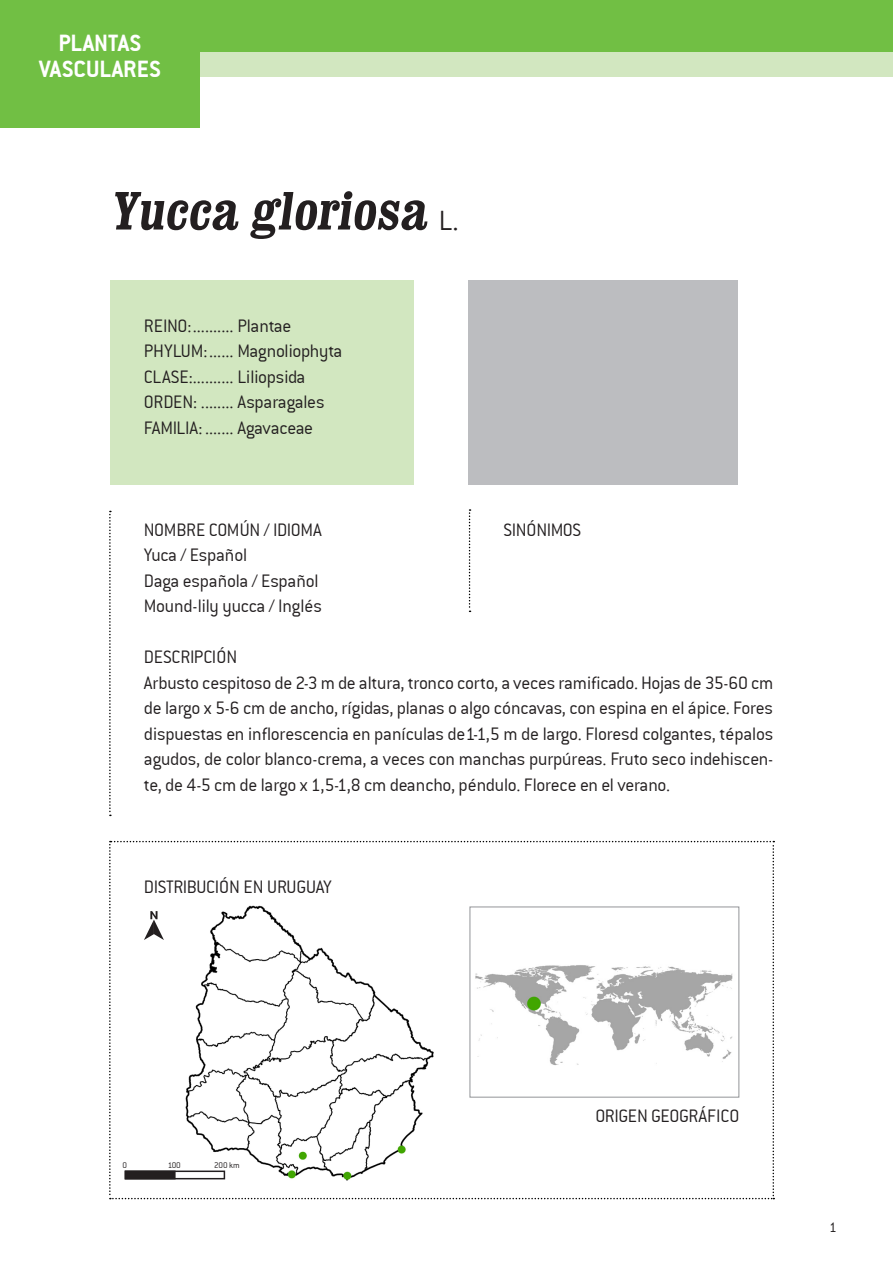
<style>
.page{position:relative;width:893px;height:1263px;background:#fff}
.page>*{position:absolute;margin:0;border:0;box-sizing:border-box;transform-origin:0 0}
.t1{font:700 condensed 54px "Clarendon";color:#231f20}
.t2{font:25.5px "Conduit ITCTT Bold";color:#fff}
.texto_justificado_co{font:19.5px/25.5px "Conduit ITCTT Light";letter-spacing:-.015em;color:#231f20;text-align:justify}
.texto_sobre_fondo_de{font:19.5px "Conduit ITCTT Light";letter-spacing:-.015em;color:#231f20}
.texto_comun_13_17{font:19.5px "Conduit ITCTT Light";letter-spacing:-.015em;color:#231f20}
.t3{font:15px "Conduit ITCTT Light";color:#231f20}
.texto_comun_13_17-2{font:9px "Conduit ITCTT Light";color:#231f20}
.s1{font-family:"Conduit ITCTT Light";font-weight:400;font-stretch:normal;font-size:30px}
</style>
<div class="page">
<div style="left:110px;top:280px;width:304px;height:204px;background:#d2e7c0"></div>
<div style="left:0;top:51px;width:893px;height:26px;background:#d2e7c0"></div>
<div style="left:0;top:0;width:893px;height:51px;background:#71bf44"></div>
<div style="left:0;top:0;width:200px;height:127px;background:#71bf44"></div>
<svg style="left:109px;top:511px;width:2px;height:305px"></svg>
<svg style="left:469px;top:509px;width:2px;height:103px"></svg>
<svg style="left:109px;top:841px;width:665px;height:358px"></svg>
<div style="left:125px;top:1170px;width:51px;height:9px;background:#231f20;border:2px solid #231f20"></div>
<div style="left:125px;top:1170px;width:100px;height:9px;border:2px solid #231f20"></div>
<div style="left:469px;top:280px;width:269px;height:204px;background:#bcbdc0"></div>
<p class="t2" style="left:59px;top:28px;width:84px">PLANTAS</p>
<p class="t2" style="left:39px;top:54px;width:123px">VASCULARES</p>
<p class="t1" style="left:110px;top:177px;width:350px">Yucca gloriosa <span class="s1">L .</span></p>
<p class="texto_sobre_fondo_de" style="left:144px;top:315px;width:149px">REINO:.......... Plantae</p>
<p class="texto_sobre_fondo_de" style="left:144px;top:340px;width:200px">PHYLUM:...... Magnoliophyta</p>
<p class="texto_sobre_fondo_de" style="left:144px;top:366px;width:163px">CLASE:.......... Liliopsida</p>
<p class="texto_sobre_fondo_de" style="left:144px;top:391px;width:182px">ORDEN: ........ Asparagales</p>
<p class="texto_sobre_fondo_de" style="left:144px;top:417px;width:171px">FAMILIA: ....... Agavaceae</p>
<p class="texto_justificado_co" style="left:144px;top:517px;width:179px">NOMBRE COMÚN / IDIOMA</p>
<p class="texto_justificado_co" style="left:144px;top:542px;width:105px">Yuca / Español</p>
<p class="texto_justificado_co" style="left:144px;top:568px;width:176px">Daga española / Español</p>
<p class="texto_justificado_co" style="left:144px;top:593px;width:180px">Mound-lily yucca / Inglés</p>
<p class="texto_comun_13_17" style="left:504px;top:519px;width:79px">SINÓNIMOS</p>
<p class="texto_comun_13_17" style="left:144px;top:646px;width:95px">DESCRIPCIÓN</p>
<p class="texto_justificado_co" style="left:144px;top:670px;width:631px">Arbusto cespitoso de 2-3 m de altura, tronco corto, a veces ramificado. Hojas de 35-60 cm de largo x 5-6 cm de ancho, rígidas, planas o algo cóncavas, con espina en el ápice. Fores dispuestas en inflorescencia en panículas de1-1,5 m de largo. Floresd colgantes, tépalos agudos, de color blanco-crema, a veces con manchas purpúreas. Fruto seco indehiscen&shy;te, de 4-5 cm de largo x 1,5-1,8 cm deancho, péndulo. Florece en el verano.</p>
<p class="texto_comun_13_17" style="left:144px;top:876px;width:190px">DISTRIBUCIÓN EN URUGUAY</p>
<p class="texto_comun_13_17-2" style="left:122px;top:1160px;width:6px">0</p>
<p class="texto_comun_13_17-2" style="left:168px;top:1160px;width:15px">100</p>
<p class="texto_comun_13_17-2" style="left:214px;top:1160px;width:27px">200 km</p>
<p class="texto_comun_13_17" style="left:595px;top:1105px;width:145px">ORIGEN GEOGRÁFICO</p>
<p class="t3" style="left:829px;top:1219px;width:9px">1</p>
</div>
